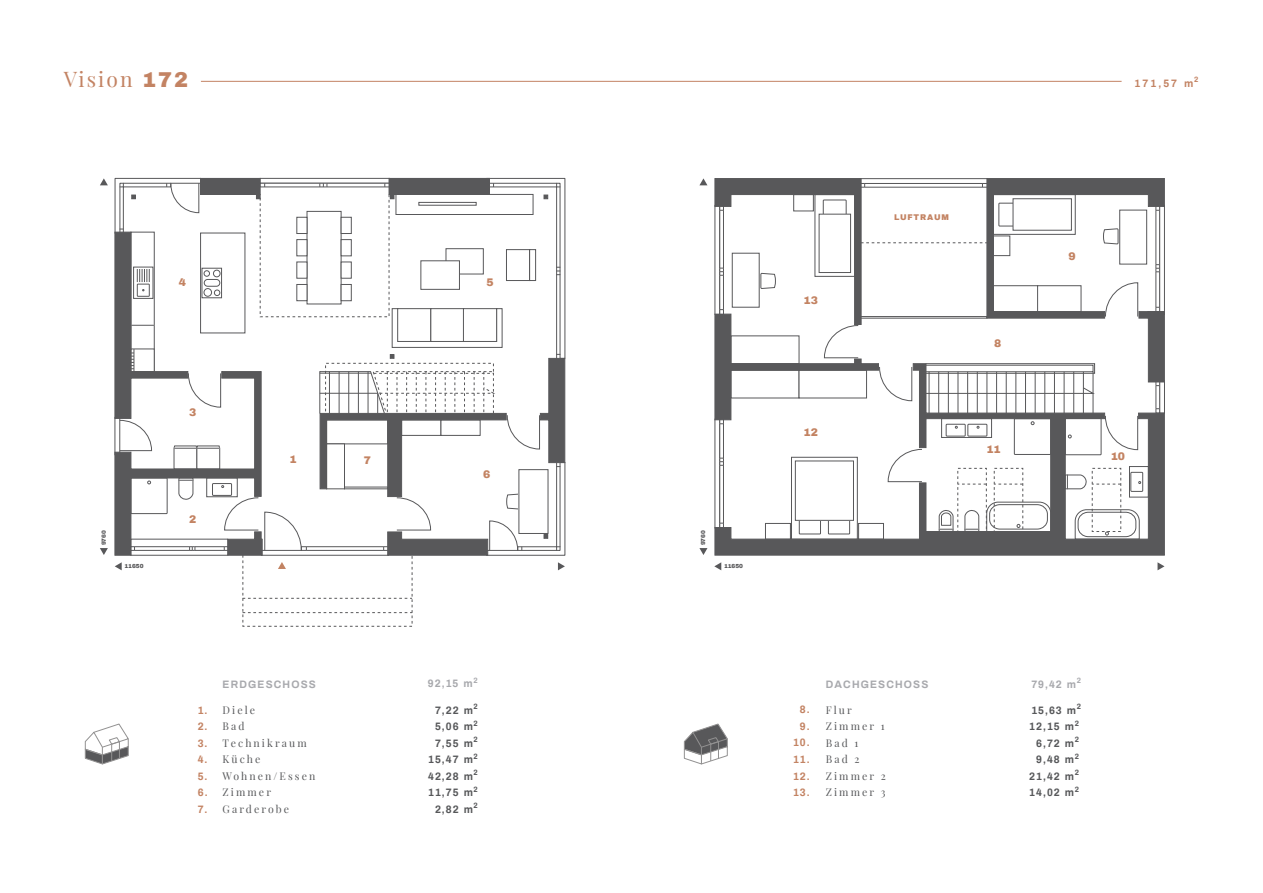
<style>
.page{position:relative;width:1263px;height:893px;background:#fff}
.page>*{position:absolute;margin:0;border:0;box-sizing:border-box;transform-origin:0 0}
.t1{font:21px "Playfair Display";letter-spacing:.1em;color:#c38363}
.t2{font:900 10.8px "Archivo";color:#c38362}
.t3{font:10.5px "Playfair Display";letter-spacing:.2em;color:#57585a}
.t4{font:700 10.5px "Archivo";letter-spacing:.1em;color:#57585a}
.t5{font:700 10.5px "Archivo";letter-spacing:.11em;color:#a8a9ad}
.t6{font:700 10.5px "Archivo";letter-spacing:.2em;color:#c38363}
.t7{font:900 8.1px "Archivo";letter-spacing:.1em;color:#c38362}
.t8{font:900 5.7px "Archivo";color:#58585a}
.s1{font-family:"Archivo";font-weight:900}
.s2{font-family:"Archivo";font-weight:700;color:#c38363}
</style>
<div class="page">
<svg style="left:243px;top:612px;width:169px;height:1px"></svg>
<svg style="left:243px;top:598px;width:169px;height:1px"></svg>
<svg style="left:115px;top:562px;width:7px;height:8px"></svg>
<svg style="left:558px;top:562px;width:7px;height:8px"></svg>
<svg style="left:100px;top:548px;width:8px;height:7px"></svg>
<svg style="left:100px;top:178px;width:8px;height:7px"></svg>
<svg style="left:278px;top:562px;width:8px;height:7px"></svg>
<svg style="left:115px;top:178px;width:450px;height:378px"></svg>
<svg style="left:714px;top:562px;width:7px;height:8px"></svg>
<svg style="left:1157px;top:562px;width:7px;height:8px"></svg>
<svg style="left:699px;top:548px;width:8px;height:7px"></svg>
<svg style="left:699px;top:178px;width:8px;height:7px"></svg>
<svg style="left:715px;top:178px;width:450px;height:185px"></svg>
<svg style="left:715px;top:363px;width:450px;height:192px"></svg>
<hr style="left:201px;top:81px;width:920px;height:1px;background:#c38363">
<svg style="left:84px;top:723px;width:45px;height:42px"></svg>
<svg style="left:683px;top:723px;width:45px;height:42px"></svg>
<h1 class="t1" style="left:64px;top:62px;width:126px">Vision <span class="s1">172</span></h1>
<p class="t2" style="left:179px;top:276px;width:9px">4</p>
<p class="t2" style="left:486px;top:276px;width:9px">5</p>
<p class="t8" style="left:100px;top:545px;width:17px;rotate:-90deg">9760</p>
<p class="t8" style="left:124px;top:563px;width:21px">11650</p>
<p class="t2" style="left:189px;top:405px;width:9px">3</p>
<p class="t2" style="left:189px;top:513px;width:9px">2</p>
<p class="t2" style="left:289px;top:453px;width:9px">1</p>
<p class="t2" style="left:364px;top:453px;width:9px">7</p>
<p class="t2" style="left:483px;top:468px;width:9px">6</p>
<p class="t5" style="left:223px;top:677px;width:95px">ERDGESCHOSS</p>
<p class="t5" style="left:428px;top:677px;width:51px">92,15 m<sup>2</sup></p>
<p class="t3" style="left:198px;top:701px;width:59px"><span class="s2">1.</span> Diele</p>
<p class="t4" style="left:435px;top:703px;width:44px">7,22 m<sup>2</sup></p>
<p class="t3" style="left:198px;top:718px;width:48px"><span class="s2">2.</span> Bad</p>
<p class="t4" style="left:435px;top:719px;width:44px">5,06 m<sup>2</sup></p>
<p class="t3" style="left:198px;top:734px;width:110px"><span class="s2">3.</span> Technikraum</p>
<p class="t4" style="left:435px;top:736px;width:44px">7,55 m<sup>2</sup></p>
<p class="t3" style="left:198px;top:751px;width:64px"><span class="s2">4.</span> Küche</p>
<p class="t4" style="left:428px;top:752px;width:51px">15,47 m<sup>2</sup></p>
<p class="t3" style="left:198px;top:767px;width:119px"><span class="s2">5.</span> Wohnen/Essen</p>
<p class="t4" style="left:428px;top:769px;width:51px">42,28 m<sup>2</sup></p>
<p class="t3" style="left:198px;top:784px;width:75px"><span class="s2">6.</span> Zimmer</p>
<p class="t4" style="left:428px;top:785px;width:51px">11,75 m<sup>2</sup></p>
<p class="t3" style="left:198px;top:800px;width:93px"><span class="s2">7.</span> Garderobe</p>
<p class="t4" style="left:435px;top:802px;width:44px">2,82 m<sup>2</sup></p>
<p class="t8" style="left:700px;top:545px;width:17px;rotate:-90deg">9760</p>
<p class="t8" style="left:724px;top:563px;width:21px">11650</p>
<p class="t2" style="left:803px;top:293px;width:16px">13</p>
<p class="t2" style="left:803px;top:425px;width:16px">12</p>
<p class="t7" style="left:894px;top:213px;width:56px">LUFTRAUM</p>
<p class="t2" style="left:994px;top:337px;width:9px">8</p>
<p class="t2" style="left:986px;top:443px;width:16px">11</p>
<p class="t6" style="left:1134px;top:76px;width:65px">171,57 m<sup>2</sup></p>
<p class="t2" style="left:1068px;top:250px;width:9px">9</p>
<p class="t2" style="left:1111px;top:449px;width:16px">10</p>
<p class="t5" style="left:826px;top:677px;width:104px">DACHGESCHOSS</p>
<p class="t5" style="left:1031px;top:677px;width:51px">79,42 m<sup>2</sup></p>
<p class="t3" style="left:800px;top:701px;width:53px"><span class="s2">8.</span> Flur</p>
<p class="t4" style="left:1031px;top:703px;width:51px">15,63 m<sup>2</sup></p>
<p class="t3" style="left:800px;top:718px;width:86px"><span class="s2">9.</span> Zimmer 1</p>
<p class="t4" style="left:1029px;top:719px;width:51px">12,15 m<sup>2</sup></p>
<p class="t3" style="left:793px;top:734px;width:67px"><span class="s2">10.</span> Bad 1</p>
<p class="t4" style="left:1036px;top:736px;width:44px">6,72 m<sup>2</sup></p>
<p class="t4" style="left:1036px;top:752px;width:44px">9,48 m<sup>2</sup></p>
<p class="t3" style="left:793px;top:751px;width:68px"><span class="s2">11.</span> Bad 2</p>
<p class="t6" style="left:793px;top:769px;width:18px">12.</p>
<p class="t3" style="left:826px;top:767px;width:62px">Zimmer 2</p>
<p class="t4" style="left:1029px;top:769px;width:51px">21,42 m<sup>2</sup></p>
<p class="t3" style="left:793px;top:784px;width:94px"><span class="s2">13.</span> Zimmer 3</p>
<p class="t4" style="left:1029px;top:785px;width:51px">14,02 m<sup>2</sup></p>
</div>
